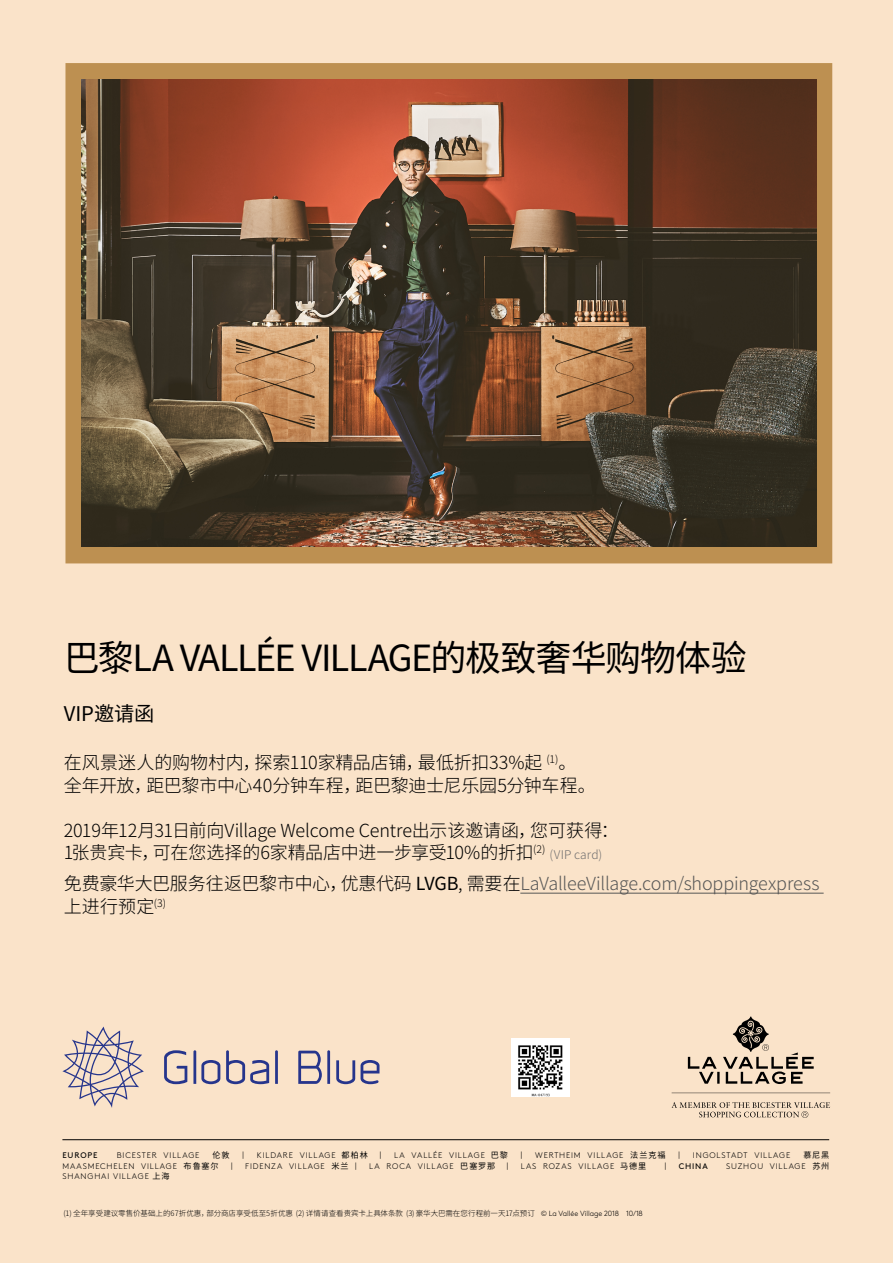
<style>
.page{position:relative;width:893px;height:1263px;background:#fae3c9}
.page>*{position:absolute;margin:0;border:0;box-sizing:border-box;transform-origin:0 0}
.t1{font:36px "Noto Sans CJ Ksc";letter-spacing:-.04em;color:#000}
.t2{font:20.25px "Noto Sans CJ Ksc";letter-spacing:-.01em;color:#000}
.t3{font:300 18px/22.5px "Noto Sans CJ Ksc";letter-spacing:-.015em;color:#000}
.t4{font:300 18px/22.5px "Noto Sans CJ Ksc";letter-spacing:-.01em;color:#575756}
.t5{font:300 12px "Noto Sans CJ Ksc";letter-spacing:.01em;color:#706f6f}
.t6{font:300 8.1px "Brown Std";letter-spacing:.105em;color:#000}
.t7{font:8.1px "Brown Std";letter-spacing:.105em;color:#000}
.t8{font:8.1px "Noto Sans CJ Ksc";color:#000}
.t9{font:300 7.5px "Noto Sans CJ Ksc";color:#000}
.s1{color:#000}
.s2{font-weight:400;color:#000}
.s3{font-family:"Noto Sans CJ Ksc";font-weight:400}
.s4{font-family:"Brown Std"}
</style>
<div class="page">
<svg style="left:672px;top:1016px;width:158px;height:102px"></svg>
<div style="left:65px;top:63px;width:767px;height:500px;border:16px solid #bd9051"></div>
<hr style="left:62px;top:1139px;width:767px;height:1px;background:#000">
<hr style="left:520px;top:893px;width:304px;height:1px;background:#575756">
<img style="left:512px;top:1038px;width:58px;height:58px">
<svg style="left:164px;top:1050px;width:23px;height:34px"></svg>
<svg style="left:193px;top:1050px;width:27px;height:34px"></svg>
<svg style="left:226px;top:1050px;width:43px;height:34px"></svg>
<svg style="left:275px;top:1050px;width:3px;height:34px"></svg>
<svg style="left:298px;top:1050px;width:32px;height:34px"></svg>
<svg style="left:336px;top:1060px;width:19px;height:24px"></svg>
<svg style="left:361px;top:1060px;width:18px;height:24px"></svg>
<svg style="left:62px;top:1026px;width:82px;height:82px"></svg>
<img style="left:81px;top:80px;width:736px;height:467px">
<h1 class="t1" style="left:64px;top:638px;width:684px">巴黎LA VALLÉE VILLAGE的极致奢华购物体验</h1>
<h2 class="t2" style="left:64px;top:702px;width:92px">VIP邀请函</h2>
<h3 class="t3" style="left:64px;top:752px;width:533px">在风景迷人的购物村内，探索110家精品店铺，最低折扣33%起 <sup>(1)</sup>。全年开放，距巴黎市中心40分钟车程，距巴黎迪士尼乐园5分钟车程。</h3>
<h3 class="t3" style="left:64px;top:819px;width:556px">2019年12月31日前向Village Welcome Centre出示该邀请函，您可获得：<br>1张贵宾卡，可在您选择的6家精品店中进一步享受10%的折扣<sup>(2)</sup></h3>
<h3 class="t5" style="left:549px;top:848px;width:54px">(VIP card)</h3>
<h3 class="t4" style="left:64px;top:873px;width:757px"><span class="s1">免费豪华大巴服务往返巴黎市中心，优惠代码</span> <span class="s2">LVGB</span><span class="s1">, 需要在</span>LaValleeVillage.com/shoppingexpress<span class="s1">上进行预定</span><sup>(3)</sup></h3>
<p class="t7" style="left:62px;top:1151px;width:37px">EUROPE</p>
<p class="t6" style="left:117px;top:1151px;width:84px">BICESTER VILLAGE</p>
<p class="t8" style="left:212px;top:1151px;width:19px">伦敦</p>
<p class="t6" style="left:242px;top:1151px;width:3px">|</p>
<p class="t6" style="left:257px;top:1151px;width:112px">KILDARE VILLAGE <span class="s3">都柏林</span></p>
<p class="t6" style="left:380px;top:1151px;width:3px">|</p>
<p class="t6" style="left:394px;top:1151px;width:115px">LA VALLÉE VILLAGE <span class="s3">巴黎</span></p>
<p class="t6" style="left:521px;top:1151px;width:3px">|</p>
<p class="t6" style="left:535px;top:1151px;width:132px">WERTHEIM VILLAGE <span class="s3">法兰克福</span></p>
<p class="t6" style="left:678px;top:1151px;width:3px">|</p>
<p class="t6" style="left:693px;top:1151px;width:99px">INGOLSTADT VILLAGE</p>
<p class="t8" style="left:803px;top:1151px;width:27px">慕尼黑</p>
<p class="t6" style="left:62px;top:1161px;width:158px">MAASMECHELEN VILLAGE <span class="s3">布鲁塞尔</span></p>
<p class="t6" style="left:231px;top:1161px;width:3px">|</p>
<p class="t6" style="left:245px;top:1161px;width:113px">FIDENZA VILLAGE <span class="s3">米兰</span> |</p>
<p class="t6" style="left:369px;top:1161px;width:127px">LA ROCA VILLAGE <span class="s3">巴塞罗那</span></p>
<p class="t6" style="left:507px;top:1161px;width:3px">|</p>
<p class="t6" style="left:521px;top:1161px;width:127px">LAS ROZAS VILLAGE <span class="s3">马德里</span></p>
<p class="t6" style="left:665px;top:1161px;width:3px">|</p>
<p class="t7" style="left:679px;top:1161px;width:31px">CHINA</p>
<p class="t6" style="left:726px;top:1161px;width:104px">SUZHOU VILLAGE <span class="s3">苏州</span></p>
<p class="t6" style="left:62px;top:1172px;width:109px">SHANGHAI VILLAGE <span class="s3">上海</span></p>
<p class="t9" style="left:63px;top:1209px;width:581px">(1) 全年享受建议零售价基础上的67折优惠，部分商店享受低至5折优惠 (2) 详情请查看贵宾卡上具体条款 (3) 豪华大巴需在您行程前一天17点预订 <span class="s4">© La Vallée Village 2018 10/18</span></p>
</div>
